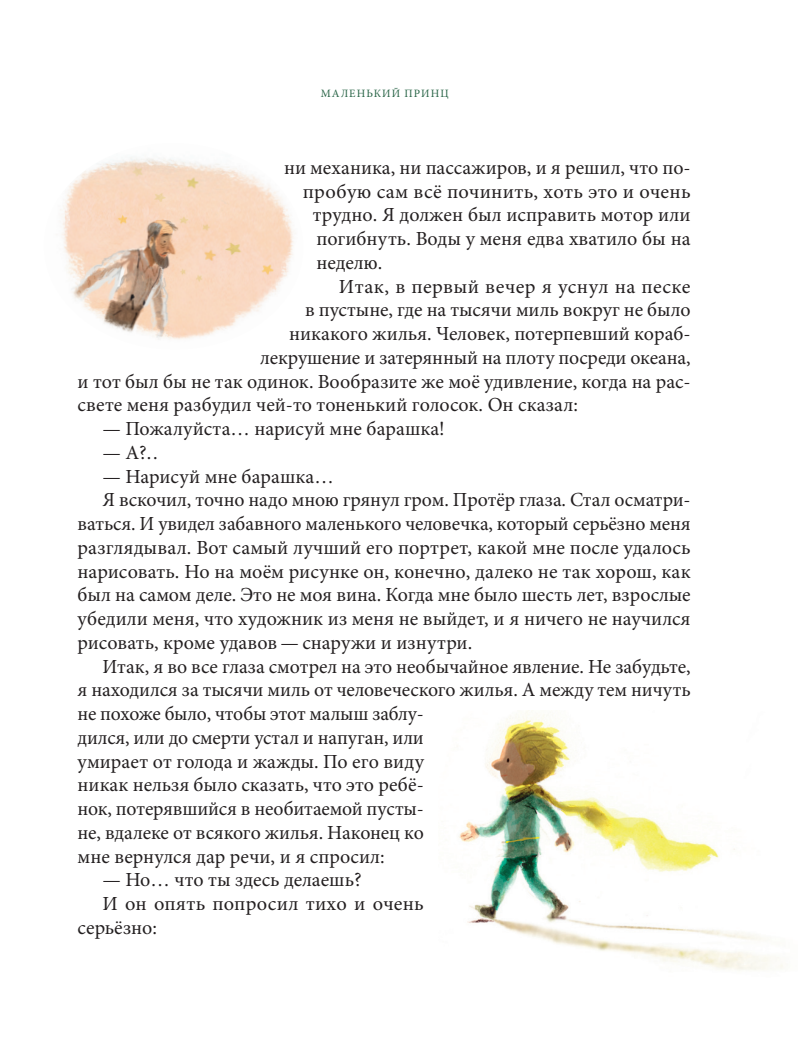
<style>
.page{position:relative;width:798px;height:1063px;background:#fff}
.page>*{position:absolute;margin:0;border:0;box-sizing:border-box;transform-origin:0 0}
.Обычный{font:20px/23.8px "Minion Pro";color:#231f20;text-align:justify}
.Обычный-2{font:20px "Minion Pro";letter-spacing:.02em;color:#231f20}
.t1{font:11.25px "Minion Pro";letter-spacing:.09em;color:#286446}
</style>
<div class="page">
<img style="left:60px;top:157px;width:234px;height:183px">
<img style="left:458px;top:710px;width:325px;height:261px">
<p class="t1" style="left:321px;top:86px;width:129px">МАЛЕНЬКИЙ ПРИНЦ</p>
<p class="Обычный" style="left:284px;top:156px;width:408px">ни механика, ни пассажиров, и я решил, что по-</p>
<p class="Обычный" style="left:303px;top:180px;width:389px">пробую сам всё починить, хоть это и очень</p>
<p class="Обычный" style="left:313px;top:203px;width:379px">трудно. Я должен был исправить мотор или</p>
<p class="Обычный" style="left:316px;top:227px;width:375px">погибнуть. Воды у меня едва хватило бы на</p>
<p class="Обычный" style="left:316px;top:251px;width:67px">неделю.</p>
<p class="Обычный-2" style="left:339px;top:273px;width:353px">Итак, в первый вечер я уснул на песке</p>
<p class="Обычный" style="left:305px;top:298px;width:386px">в пустыне, где на тысячи миль вокруг не было</p>
<p class="Обычный" style="left:289px;top:322px;width:403px">никакого жилья. Человек, потерпевший кораб-</p>
<p class="Обычный" style="left:260px;top:346px;width:432px">лекрушение и затерянный на плоту посреди океана,</p>
<p class="Обычный" style="left:78px;top:370px;width:614px">и тот был бы не так одинок. Вообразите же моё удивление, когда на рас-</p>
<p class="Обычный" style="left:78px;top:393px;width:501px">свете меня разбудил чей-то тоненький голосок. Он сказал:</p>
<p class="Обычный" style="left:102px;top:417px;width:344px">— Пожалуйста… нарисуй мне барашка!</p>
<p class="Обычный" style="left:102px;top:441px;width:57px">— А?..</p>
<p class="Обычный" style="left:102px;top:465px;width:233px">— Нарисуй мне барашка…</p>
<p class="Обычный" style="left:78px;top:488px;width:614px;text-indent:25px">Я вскочил, точно надо мною грянул гром. Протёр глаза. Стал осматри&shy;ваться. И увидел забавного маленького человечка, который серьёзно меня разглядывал. Вот самый лучший его портрет, какой мне после удалось нарисовать. Но на моём рисунке он, конечно, далеко не так хорош, как был на самом деле. Это не моя вина. Когда мне было шесть лет, взрослые убедили меня, что художник из меня не выйдет, и я ничего не научился рисовать, кроме удавов — снаружи и изнутри.</p>
<p class="Обычный" style="left:78px;top:655px;width:614px;text-align:left;text-indent:25px">Итак, я во все глаза смотрел на это необычайное явление. Не забудьте, я находился за тысячи миль от человеческого жилья. А между тем ничуть не похоже было, чтобы этот малыш заблу-<br>дился, или до смерти устал и напуган, или<br>умирает от голода и жажды. По его виду<br>никак нельзя было сказать, что это ребё-<br>нок, потерявшийся в необитаемой пусты-<br>не, вдалеке от всякого жилья. Наконец ко<br>мне вернулся дар речи, и я спросил:</p>
<p class="Обычный" style="left:102px;top:868px;width:261px">— Но… что ты здесь делаешь?</p>
<p class="Обычный" style="left:102px;top:892px;width:323px">И он опять попросил тихо и очень</p>
<p class="Обычный" style="left:78px;top:916px;width:81px">серьёзно:</p>
</div>
